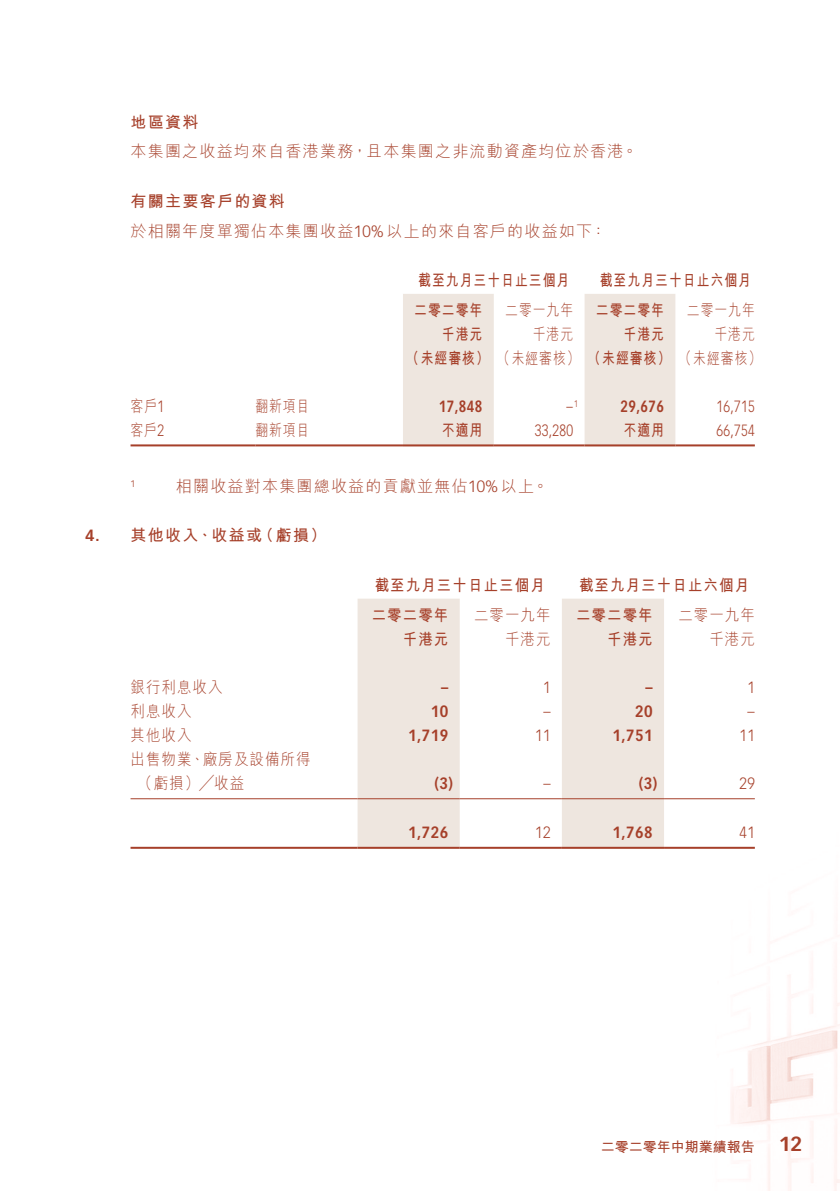
<style>
.page{position:relative;width:840px;height:1191px;background:#fff}
.page>*{position:absolute;margin:0;border:0;box-sizing:border-box;transform-origin:0 0}
.t1{font:300 16px/29.6px "M Hei HK";letter-spacing:.075em;color:#a6402a}
.t2{font:300 16px/24px "M Hei HK";letter-spacing:.075em;color:#a6402a;scale:.8 1}
.t3{font:300 16px/24px "M Hei HK";letter-spacing:.075em;color:#a6402a;scale:.9 1}
.t4{font:700 16px "M Hei HK";letter-spacing:.08em;color:#a6402a;scale:.8 1}
.t5{font:700 16px "M Hei HK";letter-spacing:.08em;color:#a6402a;scale:.9 1}
.t6{font:700 16px "Vectora LT Std";letter-spacing:.03em;color:#a6402a;scale:.9 1}
.t7{font:300 16px "Vectora LT Std";letter-spacing:.025em;color:#a6402a;scale:.8 1}
.t8{font:700 16px "M Hei HK";letter-spacing:.08em;color:#a6402a}
.t9{font:300 16px "Vectora LT Std";letter-spacing:.025em;color:#a6402a;scale:.9 1}
.t10{font:700 16px "Vectora LT Std";letter-spacing:.03em;color:#a6402a;scale:.8 1}
.t11{font:700 14px "M Hei HK";color:#a6402a}
.t12{font:300 9.4px "Vectora LT Std";color:#a6402a}
.s1{font-weight:700}
.s2{font-family:"Vectora LT Std"}
.s3{font-family:"Vectora LT Std";font-size:20px}
</style>
<div class="page">
<img style="left:130px;top:294px;width:709px;height:897px">
<svg style="left:403px;top:294px;width:272px;height:150px;fill:#eee6df"></svg>
<hr style="left:130px;top:444px;width:125px;height:2px;background:#a6402a">
<hr style="left:255px;top:444px;width:148px;height:2px;background:#a6402a">
<hr style="left:403px;top:444px;width:90px;height:2px;background:#a6402a">
<hr style="left:493px;top:444px;width:91px;height:2px;background:#a6402a">
<hr style="left:584px;top:444px;width:91px;height:2px;background:#a6402a">
<hr style="left:675px;top:444px;width:79px;height:2px;background:#a6402a">
<svg style="left:357px;top:598px;width:306px;height:248px;fill:#eee6df"></svg>
<hr style="left:130px;top:798px;width:227px;height:1px;background:#a6402a">
<hr style="left:357px;top:798px;width:102px;height:1px;background:#a6402a">
<hr style="left:459px;top:798px;width:102px;height:1px;background:#a6402a">
<hr style="left:561px;top:798px;width:102px;height:1px;background:#a6402a">
<hr style="left:663px;top:798px;width:91px;height:1px;background:#a6402a">
<hr style="left:130px;top:846px;width:227px;height:2px;background:#a6402a">
<hr style="left:357px;top:846px;width:102px;height:2px;background:#a6402a">
<hr style="left:459px;top:846px;width:102px;height:2px;background:#a6402a">
<hr style="left:561px;top:846px;width:102px;height:2px;background:#a6402a">
<hr style="left:663px;top:846px;width:91px;height:2px;background:#a6402a">
<p class="t8" style="left:130px;top:110px;width:69px">地區資料</p>
<p class="t1" style="left:130px;top:136px;width:508px">本集團之收益均來自香港業務，且本集團之非流動資產均位於香港。</p>
<p class="t1" style="left:130px;top:186px;width:477px"><span class="s1">有關主要客戶的資料<br></span>於相關年度單獨佔本集團收益<span class="s2">10%</span>以上的來自客戶的收益如下：</p>
<p class="t4" style="left:418px;top:269px;width:190px">截至九月三十日止三個月</p>
<p class="t4" style="left:599px;top:269px;width:190px">截至九月三十日止六個月</p>
<p class="t4" style="left:414px;top:298px;width:87px">二零二零年</p>
<p class="t2" style="left:505px;top:298px;width:86px">二零一九年</p>
<p class="t4" style="left:595px;top:298px;width:87px">二零二零年</p>
<p class="t2" style="left:686px;top:298px;width:86px">二零一九年</p>
<p class="t4" style="left:441px;top:322px;width:52px">千港元</p>
<p class="t2" style="left:532px;top:322px;width:52px">千港元</p>
<p class="t4" style="left:623px;top:322px;width:52px">千港元</p>
<p class="t2" style="left:406px;top:322px;width:445px;text-indent:308px">千港元<span class="s1">（未經審核）</span> （未經審核） <span class="s1">（未經審核）</span> （未經審核）</p>
<p class="t2" style="left:130px;top:394px;width:43px">客戶<span class="s2">1</span></p>
<p class="t2" style="left:255px;top:394px;width:69px">翻新項目</p>
<p class="t10" style="left:438px;top:396px;width:56px">17,848</p>
<p class="t7" style="left:566px;top:397px;width:16px">– <sup>1</sup></p>
<p class="t10" style="left:620px;top:396px;width:56px">29,676</p>
<p class="t7" style="left:716px;top:397px;width:49px">16,715</p>
<p class="t2" style="left:130px;top:418px;width:43px">客戶<span class="s2">2</span></p>
<p class="t2" style="left:255px;top:418px;width:69px">翻新項目</p>
<p class="t4" style="left:441px;top:418px;width:52px">不適用</p>
<p class="t7" style="left:534px;top:421px;width:49px">33,280</p>
<p class="t4" style="left:623px;top:418px;width:52px">不適用</p>
<p class="t7" style="left:716px;top:421px;width:49px">66,754</p>
<p class="t12" style="left:130px;top:478px;width:6px">1</p>
<p class="t1" style="left:176px;top:471px;width:374px">相關收益對本集團總收益的貢獻並無佔<span class="s2">10%</span>以上。</p>
<p class="t8" style="left:85px;top:524px;width:243px"><span class="s2">4.</span> 其他收入、收益或（虧損）</p>
<p class="t5" style="left:374px;top:573px;width:190px">截至九月三十日止三個月</p>
<p class="t5" style="left:578px;top:573px;width:190px">截至九月三十日止六個月</p>
<p class="t5" style="left:371px;top:603px;width:87px">二零二零年</p>
<p class="t3" style="left:474px;top:602px;width:86px">二零一九年</p>
<p class="t5" style="left:575px;top:603px;width:87px">二零二零年</p>
<p class="t3" style="left:678px;top:602px;width:86px">二零一九年</p>
<p class="t5" style="left:402px;top:627px;width:52px">千港元</p>
<p class="t3" style="left:505px;top:626px;width:52px">千港元</p>
<p class="t5" style="left:606px;top:627px;width:52px">千港元</p>
<p class="t3" style="left:709px;top:626px;width:52px">千港元</p>
<p class="t3" style="left:130px;top:674px;width:104px">銀行利息收入</p>
<p class="t6" style="left:441px;top:677px;width:9px">–</p>
<p class="t9" style="left:542px;top:677px;width:10px">1</p>
<p class="t6" style="left:645px;top:677px;width:9px">–</p>
<p class="t9" style="left:747px;top:677px;width:10px">1</p>
<p class="t3" style="left:130px;top:698px;width:69px">利息收入</p>
<p class="t6" style="left:430px;top:701px;width:21px">10</p>
<p class="t9" style="left:543px;top:701px;width:9px">–</p>
<p class="t6" style="left:635px;top:701px;width:21px">20</p>
<p class="t9" style="left:747px;top:701px;width:9px">–</p>
<p class="t3" style="left:130px;top:722px;width:69px">其他收入</p>
<p class="t6" style="left:408px;top:725px;width:46px">1,719</p>
<p class="t9" style="left:535px;top:725px;width:19px">11</p>
<p class="t6" style="left:612px;top:725px;width:46px">1,751</p>
<p class="t9" style="left:739px;top:725px;width:19px">11</p>
<p class="t3" style="left:138px;top:746px;width:193px;text-indent:-7px">出售物業、廠房及設備所得（虧損）╱收益</p>
<p class="t6" style="left:434px;top:773px;width:22px">(3)</p>
<p class="t9" style="left:543px;top:773px;width:9px">–</p>
<p class="t6" style="left:638px;top:773px;width:22px">(3)</p>
<p class="t9" style="left:739px;top:773px;width:19px">29</p>
<p class="t6" style="left:408px;top:823px;width:46px">1,726</p>
<p class="t9" style="left:535px;top:823px;width:19px">12</p>
<p class="t6" style="left:612px;top:823px;width:46px">1,768</p>
<p class="t9" style="left:739px;top:823px;width:19px">41</p>
<p class="t11" style="left:600px;top:1136px;width:203px">二零二零年中期業績報告 <span class="s3">12</span></p>
</div>
